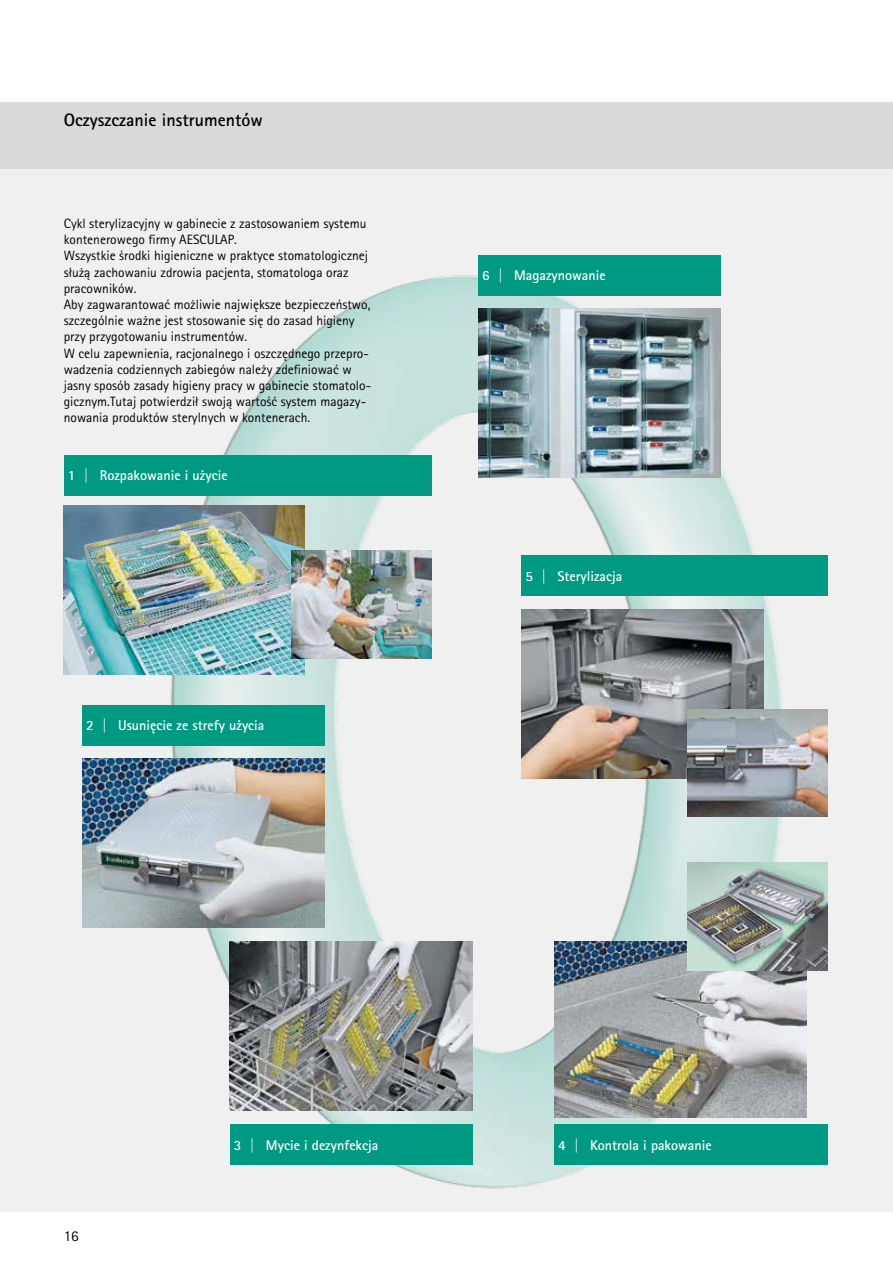
<style>
.page{position:relative;width:893px;height:1263px;background:#fff}
.page>*{position:absolute;margin:0;border:0;box-sizing:border-box;transform-origin:0 0}
.t1{font:700 18px "Rotis Sans Serif Pro";color:#000}
.t2{font:15px "Rotis Sans Serif Pro";color:#000}
.t3{font:700 14.1px "Rotis Sans Serif Pro";color:#fff}
.t4{font:13.5px/16.2px "Rotis Sans Serif Pro";color:#000}
</style>
<div class="page">
<div style="left:0;top:168px;width:893px;height:1044px;background:#f0f0f0"></div>
<div style="left:0;top:102px;width:893px;height:66px;background:#dadada"></div>
<img style="left:136px;top:256px;width:692px;height:933px">
<img style="left:478px;top:308px;width:242px;height:169px">
<div style="left:478px;top:255px;width:242px;height:40px;background:#009982"></div>
<img style="left:82px;top:758px;width:242px;height:169px">
<div style="left:82px;top:705px;width:242px;height:40px;background:#009982"></div>
<img style="left:64px;top:506px;width:241px;height:168px">
<img style="left:292px;top:551px;width:140px;height:107px">
<div style="left:64px;top:456px;width:368px;height:40px;background:#009982"></div>
<img style="left:230px;top:941px;width:242px;height:169px">
<div style="left:230px;top:1125px;width:242px;height:40px;background:#009982"></div>
<img style="left:554px;top:941px;width:252px;height:176px">
<img style="left:688px;top:863px;width:140px;height:107px">
<div style="left:554px;top:1125px;width:274px;height:40px;background:#009982"></div>
<img style="left:521px;top:610px;width:243px;height:169px">
<img style="left:688px;top:709px;width:140px;height:107px">
<div style="left:521px;top:556px;width:307px;height:40px;background:#009982"></div>
<h1 class="t1" style="left:64px;top:109px;width:200px">Oczyszczanie instrumentów</h1>
<p class="t4" style="left:64px;top:215px;width:304px">Cykl sterylizacyjny w gabinecie z zastosowaniem systemu kontenerowego firmy AESCULAP</p>
<p class="t4" style="left:64px;top:232px;width:309px;text-indent:170px">.<br>Wszystkie środki higieniczne w praktyce stomatologicznej służą zachowaniu zdrowia pacjenta, stomatologa oraz pracowników.<br>Aby zagwarantować możliwie największe bezpieczeństwo, szczególnie ważne jest stosowanie się do zasad higieny przy przygotowaniu instrumentów.<br>W celu zapewnienia, racjonalnego i oszczędnego przepro&shy;wadzenia codziennych zabiegów należy zdefiniować w jasny sposób zasady higieny pracy w gabinecie stomatolo&shy;gicznym.Tutaj potwierdził swoją wartość system magazy&shy;nowania produktów sterylnych w kontenerach.</p>
<p class="t3" style="left:68px;top:467px;width:161px">1 | Rozpakowanie i użycie</p>
<p class="t3" style="left:86px;top:717px;width:180px">2 | Usunięcie ze strefy użycia</p>
<p class="t3" style="left:482px;top:266px;width:125px">6 | Magazynowanie</p>
<p class="t3" style="left:525px;top:567px;width:98px">5 | Sterylizacja</p>
<p class="t2" style="left:64px;top:1227px;width:16px">16</p>
<p class="t3" style="left:234px;top:1136px;width:146px">3 | Mycie i dezynfekcja</p>
<p class="t3" style="left:558px;top:1136px;width:155px">4 | Kontrola i pakowanie</p>
</div>
